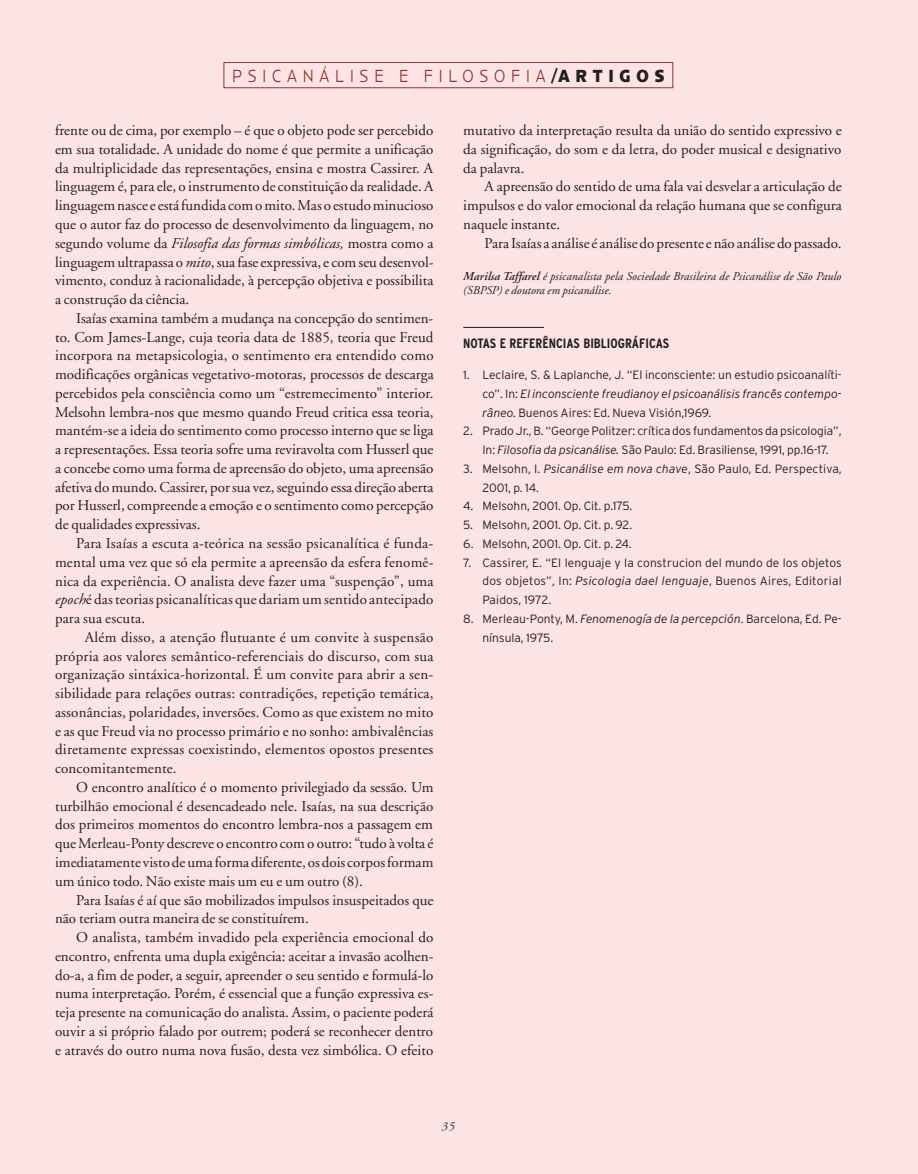
<style>
.page{position:relative;width:918px;height:1174px;background:#fff}
.page>*{position:absolute;margin:0;border:0;box-sizing:border-box;transform-origin:0 0}
.t1{font:300 18px "Anisette Petite";letter-spacing:.38em;color:#92342e;scale:.85 1}
.t2{font:15px/18.8px "Adobe Garamond";color:#231f20;text-align:justify}
.t3{font:700 condensed 13.5px "Interstate";color:#231f20}
.t4{font:300 12px/18.8px "Interstate";color:#231f20;text-align:justify}
.t5{font:italic 12px/13.5px "Adobe Garamond";letter-spacing:.01em;color:#231f20}
.s1{font-weight:700;color:#231f20}
.s2{font-style:italic}
.s3{font-weight:600}
</style>
<div class="page">
<div style="left:0;top:0;width:918px;height:1173px;background:#fce4e5"></div>
<div style="left:224px;top:62px;width:449px;height:26px;border:1px solid #92342e"></div>
<hr style="left:463px;top:327px;width:81px;height:1px;background:#231f20">
<p class="t1" style="left:232px;top:66px;width:510px">PSICANÁLISE E FILOSOFIA<span class="s1">/ARTIGOS</span></p>
<p class="t2" style="left:55px;top:121px;width:380px">frente ou de cima, por exemplo – é que o objeto pode ser percebido em sua totalidade. A unidade do nome é que permite a unificação da multiplicidade das representações, ensina e mostra Cassirer. A linguagem é, para ele, o instrumento de constituição da realidade. A linguagem nasce e está fundida com o mito. Mas o estudo minucioso que o autor faz do processo de desenvolvimento da linguagem, no segundo volume da <span class="s2">Filosofia das formas simbólicas,</span> mostra como a linguagem ultrapassa o <span class="s2">mito</span>, sua fase expressiva, e com seu desenvol&shy;vimento, conduz à racionalidade, à percepção objetiva e possibilita a construção da ciência.</p>
<p class="t2" style="left:55px;top:309px;width:380px;text-indent:21px">Isaías examina também a mudança na concepção do sentimen&shy;to. Com James-Lange, cuja teoria data de 1885, teoria que Freud incorpora na metapsicologia, o sentimento era entendido como modificações orgânicas vegetativo-motoras, processos de descarga percebidos pela consciência como um “estremecimento” interior.<br>Melsohn lembra-nos que mesmo quando Freud critica essa teoria, mantém-se a ideia do sentimento como processo interno que se liga a representações. Essa teoria sofre uma reviravolta com Husserl que a concebe como uma forma de apreensão do objeto, uma apreensão afetiva do mundo. Cassirer, por sua vez, seguindo essa direção aberta por Husserl, compreende a emoção e o sentimento como percepção de qualidades expressivas.</p>
<p class="t2" style="left:55px;top:534px;width:380px;text-indent:21px">Para Isaías a escuta a-teórica na sessão psicanalítica é funda&shy;mental uma vez que só ela permite a apreensão da esfera fenomê&shy;nica da experiência. O analista deve fazer uma “suspenção”, uma <span class="s2">epoch</span>é das teorias psicanalíticas que dariam um sentido antecipado para sua escuta.</p>
<p class="t2" style="left:55px;top:628px;width:380px;text-indent:30px">Além disso, a atenção flutuante é um convite à suspensão própria aos valores semântico-referenciais do discurso, com sua organização sintáxica-horizontal. É um convite para abrir a sen&shy;sibilidade para relações outras: contradições, repetição temática, assonâncias, polaridades, inversões. Como as que existem no mito e as que Freud via no processo primário e no sonho: ambivalências diretamente expressas coexistindo, elementos opostos presentes concomitantemente.</p>
<p class="t2" style="left:55px;top:778px;width:380px;text-indent:21px">O encontro analítico é o momento privilegiado da sessão. Um turbilhão emocional é desencadeado nele. Isaías, na sua descrição dos primeiros momentos do encontro lembra-nos a passagem em que Merleau-Ponty descreve o encontro com o outro: “tudo à volta é imediatamente visto de uma forma diferente, os dois corpos formam um único todo. Não existe mais um eu e um outro (8).</p>
<p class="t2" style="left:55px;top:890px;width:380px;text-indent:21px">Para Isaías é aí que são mobilizados impulsos insuspeitados que não teriam outra maneira de se constituírem.</p>
<p class="t2" style="left:55px;top:928px;width:380px;text-indent:21px">O analista, também invadido pela experiência emocional do encontro, enfrenta uma dupla exigência: aceitar a invasão acolhen&shy;do-a, a fim de poder, a seguir, apreender o seu sentido e formulá-lo numa interpretação. Porém, é essencial que a função expressiva es&shy;teja presente na comunicação do analista. Assim, o paciente poderá ouvir a si próprio falado por outrem; poderá se reconhecer dentro e através do outro numa nova fusão, desta vez simbólica. O efeito</p>
<p class="t2" style="left:463px;top:121px;width:380px">mutativo da interpretação resulta da união do sentido expressivo e da significação, do som e da letra, do poder musical e designativo da palavra.</p>
<p class="t2" style="left:463px;top:178px;width:380px;text-indent:21px">A apreensão do sentido de uma fala vai desvelar a articulação de impulsos e do valor emocional da relação humana que se configura naquele instante.</p>
<p class="t2" style="left:484px;top:234px;width:359px">Para Isaías a análise é análise do presente e não análise do passado.</p>
<p class="t5" style="left:463px;top:270px;width:380px"><span class="s3">Marilsa Taffarel</span> é psicanalista pela Sociedade Brasileira de Psicanálise de São Paulo (SBPSP) e doutora em psicanálise.</p>
<p class="t3" style="left:463px;top:335px;width:207px">NOTAS E REFERÊNCIAS BIBLIOGRÁFICAS</p>
<p class="t4" style="left:482px;top:365px;width:361px;text-indent:-19px">1. Leclaire, S. &amp; Laplanche, J. “El inconsciente: un estudio psicoanalíti&shy;co”. In: <span class="s2">El inconsciente freudianoy el psicoanálisis francês contempo&shy;râneo.</span> Buenos Aires: Ed. Nueva Visión,1969.</p>
<p class="t4" style="left:463px;top:421px;width:380px;text-align:center">2. Prado Jr., B. “George Politzer: crítica dos fundamentos da psicologia”,<br>In: <span class="s2">Filosofia da psicanálise.</span> São Paulo: Ed. Brasiliense, 1991, pp.16-17.</p>
<p class="t4" style="left:482px;top:459px;width:361px;text-indent:-19px">3. Melsohn, I. <span class="s2">Psicanálise em nova chave</span>, São Paulo, Ed. Perspectiva,<br>2001, p. 14.</p>
<p class="t4" style="left:463px;top:496px;width:171px">4. Melsohn, 2001. Op. Cit. p.175.</p>
<p class="t4" style="left:463px;top:515px;width:170px">5. Melsohn, 2001. Op. Cit. p. 92.</p>
<p class="t4" style="left:463px;top:534px;width:170px">6. Melsohn, 2001. Op. Cit. p. 24.</p>
<p class="t4" style="left:482px;top:553px;width:361px;text-indent:-19px">7. Cassirer, E. “El lenguaje y la construcion del mundo de los objetos dos objetos”, In: <span class="s2">Psicologia dael lenguaje</span>, Buenos Aires, Editorial Paidos, 1972.</p>
<p class="t4" style="left:482px;top:609px;width:361px;text-indent:-19px">8. Merleau-Ponty, M. <span class="s2">Fenomenogía de la percepción</span>. Barcelona, Ed. Pe&shy;nínsula, 1975.</p>
<p class="t5" style="left:442px;top:1119px;width:15px">35</p>
</div>
